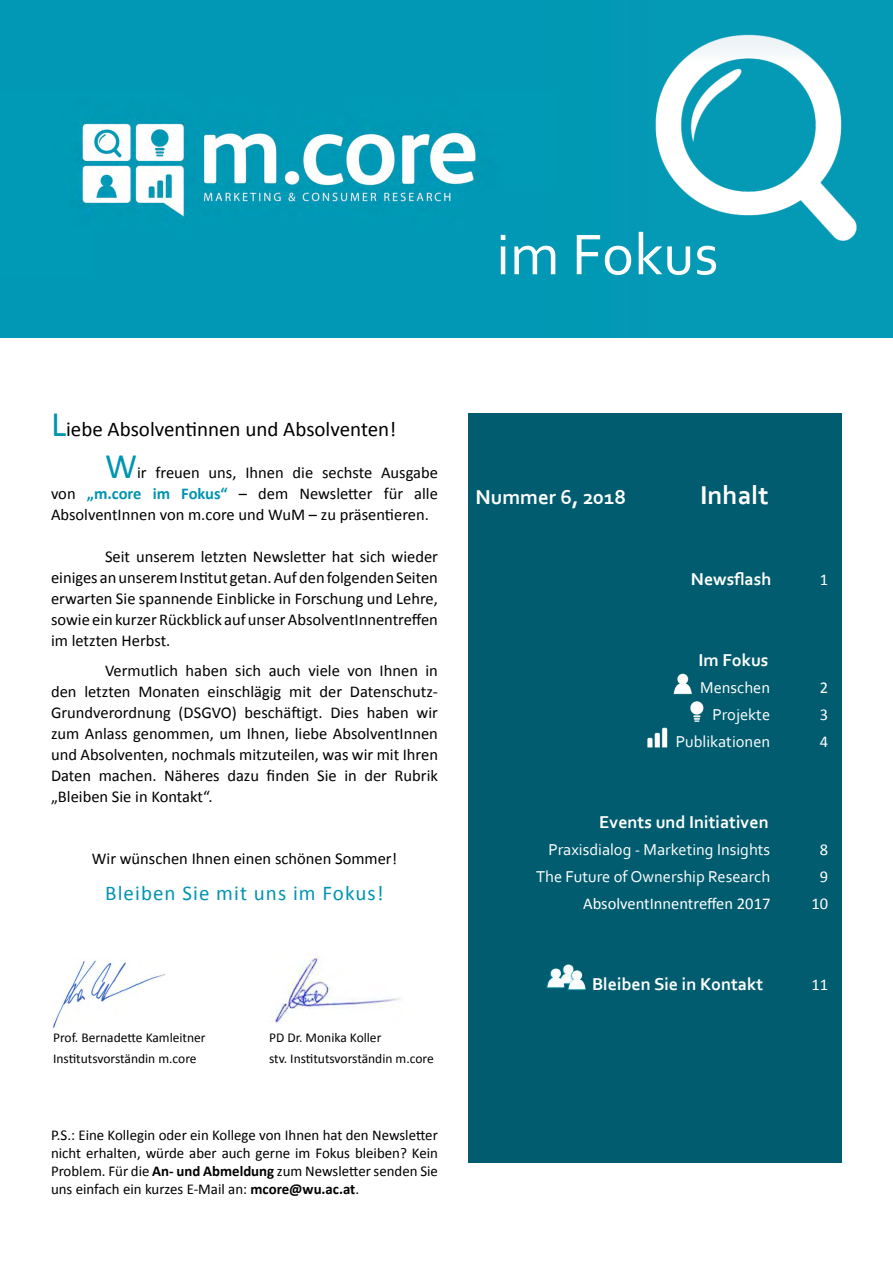
<style>
.page{position:relative;width:893px;height:1263px;background:#fff}
.page>*{position:absolute;margin:0;border:0;box-sizing:border-box;transform-origin:0 0}
.t1{font:60px "Corbel";color:#fff}
.t2{font:700 27px "Corbel";color:#fff}
.t3{font:21px "Calibri";color:#000}
.t4{font:21px "Calibri";letter-spacing:.05em;color:#0094b0}
.t5{font:700 21px "Corbel";color:#fff}
.t6{font:700 18px "Corbel";color:#fff}
.t7{font:16.5px/21px "Calibri";color:#000;text-align:justify}
.t8{font:16.5px "Corbel";color:#fff}
.t9{font:16.5px "Calibri";color:#fff}
.t10{font:15px/18px "Calibri";color:#000;text-align:justify}
.t11{font:13.5px "Calibri";color:#000}
.s1{font-size:36px;color:#0094b0}
.s2{font-weight:700;color:#0094b0}
.s3{font-weight:700}
</style>
<div class="page">
<div style="left:0;top:0;width:893px;height:338px;background:#0098b5"></div>
<div style="left:468px;top:414px;width:373px;height:749px;background:#005c6e"></div>
<img style="left:53px;top:960px;width:113px;height:68px">
<img style="left:274px;top:957px;width:127px;height:66px">
<img style="left:673px;top:673px;width:19px;height:21px">
<img style="left:647px;top:727px;width:21px;height:21px">
<img style="left:690px;top:701px;width:14px;height:21px">
<img style="left:649px;top:32px;width:213px;height:211px">
<img style="left:546px;top:964px;width:40px;height:27px">
<h1 class="t1" style="left:496px;top:217px;width:224px">im Fokus</h1>
<p class="t3" style="left:51px;top:416px;width:347px"><span class="s1">L</span>iebe Absolventinnen und Absolventen!</p>
<p class="t7" style="left:51px;top:462px;width:388px;text-indent:54px"><span class="s1">W</span>ir freuen uns, Ihnen die sechste Ausgabe von <span class="s2">„m.core im Fokus“</span> – dem Newsletter für alle AbsolventInnen von m.core und WuM – zu präsentieren.</p>
<p class="t7" style="left:51px;top:546px;width:388px;text-indent:54px">Seit unserem letzten Newsletter hat sich wieder einiges an unserem Institut getan. Auf den folgenden Seiten erwarten Sie spannende Einblicke in Forschung und Lehre, sowie ein kurzer Rückblick auf unser AbsolventInnentreffen im letzten Herbst.</p>
<p class="t7" style="left:51px;top:660px;width:388px;text-indent:54px">Vermutlich haben sich auch viele von Ihnen in den letzten Monaten einschlägig mit der Datenschutz-Grundverordnung (DSGVO) beschäftigt. Dies haben wir zum Anlass genommen, um Ihnen, liebe AbsolventInnen und Absolventen, nochmals mitzuteilen, was wir mit Ihren Daten machen. Näheres dazu finden Sie in der Rubrik „Bleiben Sie in Kontakt“.</p>
<p class="t7" style="left:92px;top:848px;width:307px">Wir wünschen Ihnen einen schönen Sommer!</p>
<p class="t4" style="left:105px;top:879px;width:280px">Bleiben Sie mit uns im Fokus!</p>
<p class="t11" style="left:53px;top:1029px;width:154px">Prof. Bernadette Kamleitner</p>
<p class="t11" style="left:269px;top:1029px;width:114px">PD Dr. Monika Koller</p>
<p class="t11" style="left:53px;top:1050px;width:145px">Institutsvorständin m.core</p>
<p class="t11" style="left:269px;top:1050px;width:166px">stv. Institutsvorständin m.core</p>
<p class="t10" style="left:51px;top:1126px;width:388px">P.S.: Eine Kollegin oder ein Kollege von Ihnen hat den Newsletter nicht erhalten, würde aber auch gerne im Fokus bleiben? Kein Problem. Für die <span class="s3">An- und Abmeldung</span> zum Newsletter senden Sie uns einfach ein kurzes E-Mail an: <span class="s3">mcore@wu.ac.at</span>.</p>
<p class="t5" style="left:476px;top:484px;width:152px">Nummer 6, 2018</p>
<h2 class="t2" style="left:700px;top:478px;width:70px">Inhalt</h2>
<p class="t6" style="left:691px;top:568px;width:82px">Newsflash</p>
<p class="t9" style="left:820px;top:569px;width:10px">1</p>
<p class="t6" style="left:698px;top:649px;width:72px">Im Fokus</p>
<p class="t8" style="left:700px;top:677px;width:72px">Menschen</p>
<p class="t9" style="left:820px;top:677px;width:10px">2</p>
<p class="t8" style="left:712px;top:704px;width:59px">Projekte</p>
<p class="t9" style="left:820px;top:704px;width:10px">3</p>
<p class="t8" style="left:676px;top:731px;width:96px">Publikationen</p>
<p class="t9" style="left:820px;top:731px;width:10px">4</p>
<p class="t6" style="left:599px;top:811px;width:171px">Events und Initiativen</p>
<p class="t8" style="left:548px;top:839px;width:223px">Praxisdialog - Marketing Insights</p>
<p class="t9" style="left:820px;top:839px;width:10px">8</p>
<p class="t8" style="left:536px;top:866px;width:236px">The Future of Ownership Research</p>
<p class="t9" style="left:820px;top:866px;width:10px">9</p>
<p class="t9" style="left:583px;top:893px;width:189px">AbsolventInnentreffen 2017</p>
<p class="t9" style="left:811px;top:893px;width:18px">10</p>
<p class="t6" style="left:592px;top:973px;width:173px">Bleiben Sie in Kontakt</p>
<p class="t9" style="left:811px;top:974px;width:18px">11</p>
</div>
